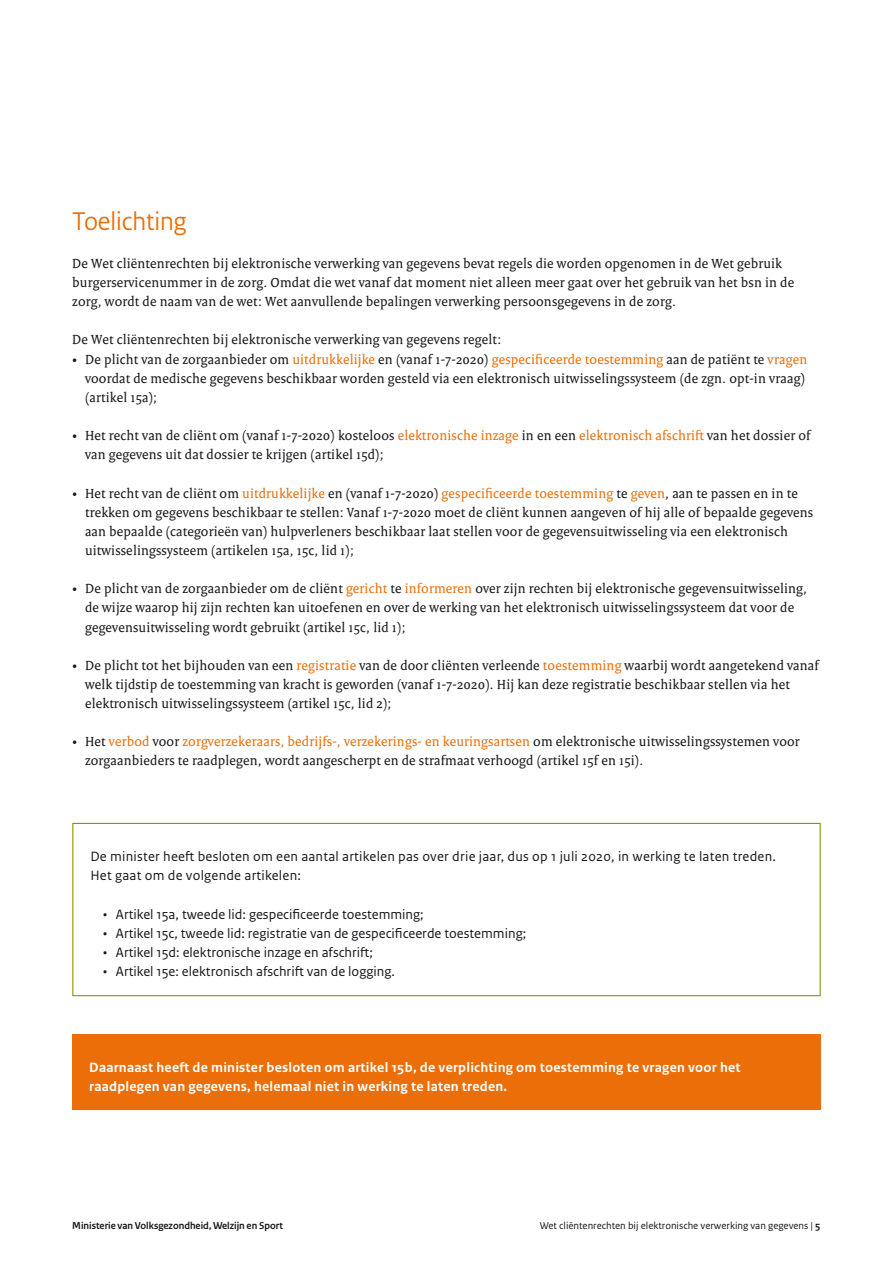
<style>
.page{position:relative;width:893px;height:1263px;background:#fff}
.page>*{position:absolute;margin:0;border:0;box-sizing:border-box;transform-origin:0 0}
.t1{font:27px "Rijksoverheid Sans Heading";color:#eb6e08}
.t2{font:14.25px/19.2px "Rijksoverheid Serif";letter-spacing:.015em;color:#1a171c}
.t3{font:14.25px/19.2px "Rijksoverheid Sans Text";color:#1a171c}
.t4{font:700 14.25px/19.2px "Rijksoverheid Sans Text";letter-spacing:.015em;color:#fff}
.t5{font:10.5px "Rijksoverheid Sans Text";color:#1a171c}
.t6{font:700 10.5px "Rijksoverheid Sans Heading";color:#1a171c}
.s1{color:#eb6e08}
.s2{font-weight:700}
</style>
<div class="page">
<div style="left:72px;top:823px;width:749px;height:173px;border:1px solid #8f9302"></div>
<div style="left:72px;top:1034px;width:749px;height:76px;background:#eb6e08"></div>
<h1 class="t1" style="left:72px;top:205px;width:116px">Toelichting</h1>
<p class="t2" style="left:72px;top:254px;width:723px">De Wet cliëntenrechten bij elektronische verwerking van gegevens bevat regels die worden opgenomen in de Wet gebruik burgerservicenummer in de zorg. Omdat die wet vanaf dat moment niet alleen meer gaat over het gebruik van het bsn in de zorg, wordt de naam van de wet: Wet aanvullende bepalingen verwerking persoonsgegevens in de zorg.</p>
<p class="t2" style="left:72px;top:330px;width:431px">De Wet cliëntenrechten bij elektronische verwerking van gegevens regelt:</p>
<p class="t2" style="left:85px;top:349px;width:724px;text-indent:-13px">• De plicht van de zorgaanbieder om <span class="s1">uitdrukkelijke</span> en (vanaf 1-7-2020) <span class="s1">gespecificeerde toestemming</span> aan de patiënt te <span class="s1">vragen </span>voordat de medische gegevens beschikbaar worden gesteld via een elektronisch uitwisselingssysteem (de zgn. opt-in vraag) (artikel 15a);</p>
<p class="t2" style="left:85px;top:426px;width:727px;text-indent:-13px">• Het recht van de cliënt om (vanaf 1-7-2020) kosteloos <span class="s1">elektronische inzage</span> in en een <span class="s1">elektronisch afschrift</span> van het dossier of van gegevens uit dat dossier te krijgen (artikel 15d);</p>
<p class="t2" style="left:85px;top:483px;width:730px;text-indent:-13px">• Het recht van de cliënt om <span class="s1">uitdrukkelijke</span> en (vanaf 1-7-2020) <span class="s1">gespecificeerde toestemming</span> te <span class="s1">geven</span>, aan te passen en in te trekken om gegevens beschikbaar te stellen: Vanaf 1-7-2020 moet de cliënt kunnen aangeven of hij alle of bepaalde gegevens aan bepaalde (categorieën van) hulpverleners beschikbaar laat stellen voor de gegevensuitwisseling via een elektronisch uitwisselingssysteem (artikelen 15a, 15c, lid 1);</p>
<p class="t2" style="left:85px;top:579px;width:724px;text-indent:-13px">• De plicht van de zorgaanbieder om de cliënt <span class="s1">gericht</span> te <span class="s1">informeren</span> over zijn rechten bij elektronische gegevensuitwisseling, de wijze waarop hij zijn rechten kan uitoefenen en over de werking van het elektronisch uitwisselingssysteem dat voor de gegevensuitwisseling wordt gebruikt (artikel 15c, lid 1);</p>
<p class="t2" style="left:85px;top:655px;width:735px;text-indent:-13px">• De plicht tot het bijhouden van een <span class="s1">registratie</span> van de door cliënten verleende <span class="s1">toestemming</span> waarbij wordt aangetekend vanaf welk tijdstip de toestemming van kracht is geworden (vanaf 1-7-2020). Hij kan deze registratie beschikbaar stellen via het elektronisch uitwisselingssysteem (artikel 15c, lid 2);</p>
<p class="t2" style="left:85px;top:732px;width:716px;text-indent:-13px">• Het <span class="s1">verbod</span> voor <span class="s1">zorgverzekeraars, bedrijfs-, verzekerings- en keuringsartsen</span> om elektronische uitwisselingssystemen voor zorgaanbieders te raadplegen, wordt aangescherpt en de strafmaat verhoogd (artikel 15f en 15i).</p>
<p class="t3" style="left:90px;top:847px;width:687px">De minister heeft besloten om een aantal artikelen pas over drie jaar, dus op 1 juli 2020, in werking te laten treden.<br>Het gaat om de volgende artikelen:</p>
<p class="t3" style="left:103px;top:904px;width:322px">• Artikel 15a, tweede lid: gespecificeerde toestemming;</p>
<p class="t3" style="left:103px;top:924px;width:425px">• Artikel 15c, tweede lid: registratie van de gespecificeerde toestemming;</p>
<p class="t3" style="left:103px;top:943px;width:271px">• Artikel 15d: elektronische inzage en afschrift;</p>
<p class="t3" style="left:103px;top:962px;width:293px">• Artikel 15e: elektronisch afschrift van de logging.</p>
<p class="t4" style="left:89px;top:1058px;width:653px">Daarnaast heeft de minister besloten om artikel 15b, de verplichting om toestemming te vragen voor het raadplegen van gegevens, helemaal niet in werking te laten treden.</p>
<p class="t6" style="left:72px;top:1219px;width:212px">Ministerie van Volksgezondheid, Welzijn en Sport</p>
<p class="t5" style="left:540px;top:1219px;width:282px">Wet cliëntenrechten bij elektronische verwerking van gegevens | <span class="s2">5</span></p>
</div>
